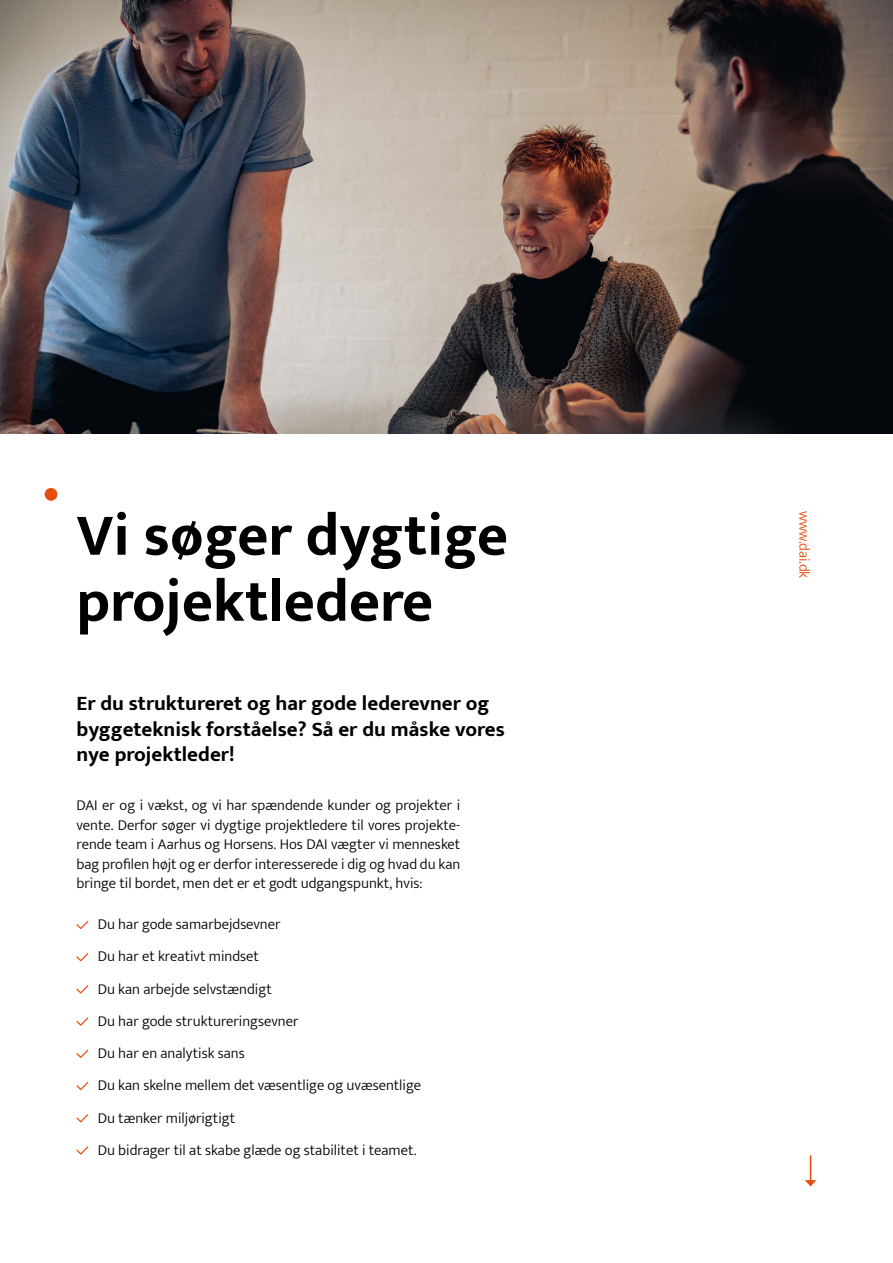
<style>
.page{position:relative;width:893px;height:1263px;background:#fff}
.page>*{position:absolute;margin:0;border:0;box-sizing:border-box;transform-origin:0 0}
.t1{font:700 60px/66px "Mukta";color:#000}
.t2{font:700 21px/25.5px "Mukta";color:#000}
.t3{font:300 15px/32.2px "Mukta";color:#000;text-align:justify}
.t4{font:300 15px "Mukta";letter-spacing:-.01em;color:#e64e0f}
</style>
<div class="page">
<div style="left:45px;top:488px;width:12px;height:13px;background:#e64e0f;border-radius:50%"></div>
<svg style="left:76px;top:985px;width:12px;height:8px"></svg>
<svg style="left:76px;top:1017px;width:12px;height:9px"></svg>
<svg style="left:76px;top:1050px;width:12px;height:8px"></svg>
<svg style="left:76px;top:1082px;width:12px;height:8px"></svg>
<svg style="left:76px;top:1114px;width:12px;height:8px"></svg>
<svg style="left:76px;top:1146px;width:12px;height:9px"></svg>
<svg style="left:76px;top:953px;width:12px;height:8px"></svg>
<svg style="left:76px;top:921px;width:12px;height:8px"></svg>
<img style="left:0;top:0;width:893px;height:434px">
<svg style="left:805px;top:1155px;width:11px;height:31px"></svg>
<h1 class="t1" style="left:77px;top:501px;width:433px">Vi søger dygtige projektledere</h1>
<h2 class="t2" style="left:77px;top:690px;width:430px">Er du struktureret og har gode lederevner og byggeteknisk forståelse? Så er du måske vores nye projektleder!</h2>
<p class="t3" style="left:77px;top:795px;width:385px;line-height:19.5px">DAI er og i vækst, og vi har spændende kunder og projekter i vente. Derfor søger vi dygtige projektledere til vores projekte&shy;rende team i Aarhus og Horsens. Hos DAI vægter vi mennesket bag profilen højt og er derfor interesserede i dig og hvad du kan bringe til bordet, men det er et godt udgangspunkt, hvis:</p>
<p class="t3" style="left:98px;top:908px;width:325px;text-align:left">Du har gode samarbejdsevner<br>Du har et kreativt mindset<br>Du kan arbejde selvstændigt<br>Du har gode struktureringsevner<br>Du har en analytisk sans<br>Du kan skelne mellem det væsentlige og uvæsentlige Du tænker miljørigtigt<br>Du bidrager til at skabe glæde og stabilitet i teamet.</p>
<p class="t4" style="left:813px;top:511px;width:69px;rotate:90deg">www.dai.dk</p>
</div>
